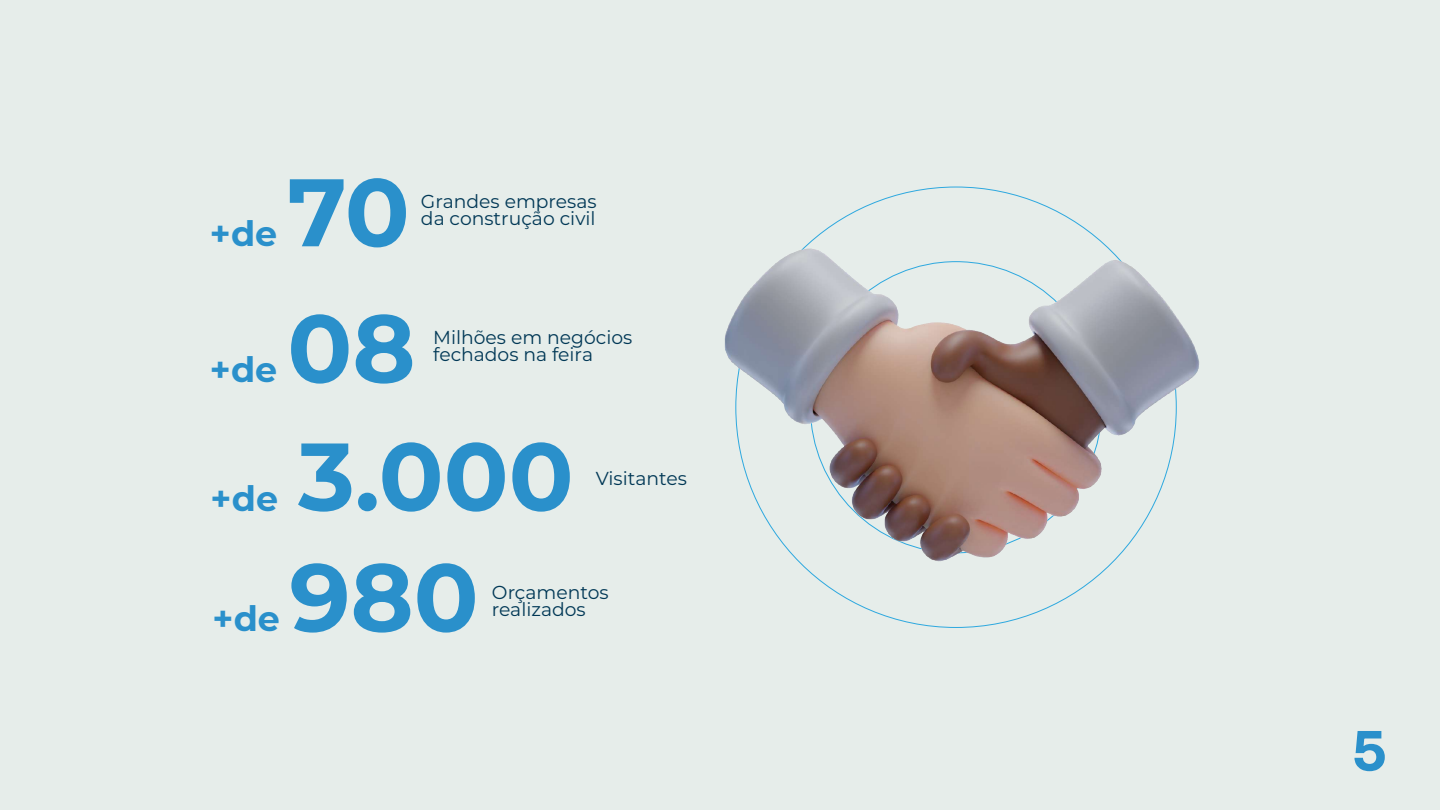
<style>
.page{position:relative;width:1440px;height:810px;background:#e6edea}
.page>*{position:absolute;margin:0;border:0;box-sizing:border-box;transform-origin:0 0}
.t1{font:700 95.78px "Montserrat";color:#2a90cb}
.t2{font:700 53.7px "Sora";color:#2a90cb}
.t3{font:700 34.95px "Montserrat";color:#2a90cb}
.t4{font:18.75px/17.5px "Montserrat";color:#013856}
</style>
<div class="page">
<img style="left:724px;top:228px;width:475px;height:354px">
<h3 class="t3" style="left:210px;top:209px;width:69px">+de</h3>
<h1 class="t1" style="left:287px;top:143px;width:124px">70</h1>
<p class="t4" style="left:421px;top:192px;width:177px">Grandes empresas da construção civil</p>
<h3 class="t3" style="left:210px;top:345px;width:69px">+de</h3>
<h1 class="t1" style="left:287px;top:279px;width:130px">08</h1>
<p class="t4" style="left:433px;top:328px;width:201px">Milhões em negócios fechados na feira</p>
<h3 class="t3" style="left:211px;top:473px;width:69px">+de</h3>
<h1 class="t1" style="left:298px;top:407px;width:277px">3.000</h1>
<p class="t4" style="left:596px;top:469px;width:93px">Visitantes</p>
<h3 class="t3" style="left:213px;top:594px;width:69px">+de</h3>
<h1 class="t1" style="left:289px;top:528px;width:191px">980</h1>
<p class="t4" style="left:492px;top:583px;width:118px">Orçamentos realizados</p>
<h2 class="t2" style="left:1352px;top:707px;width:36px">5</h2>
</div>
